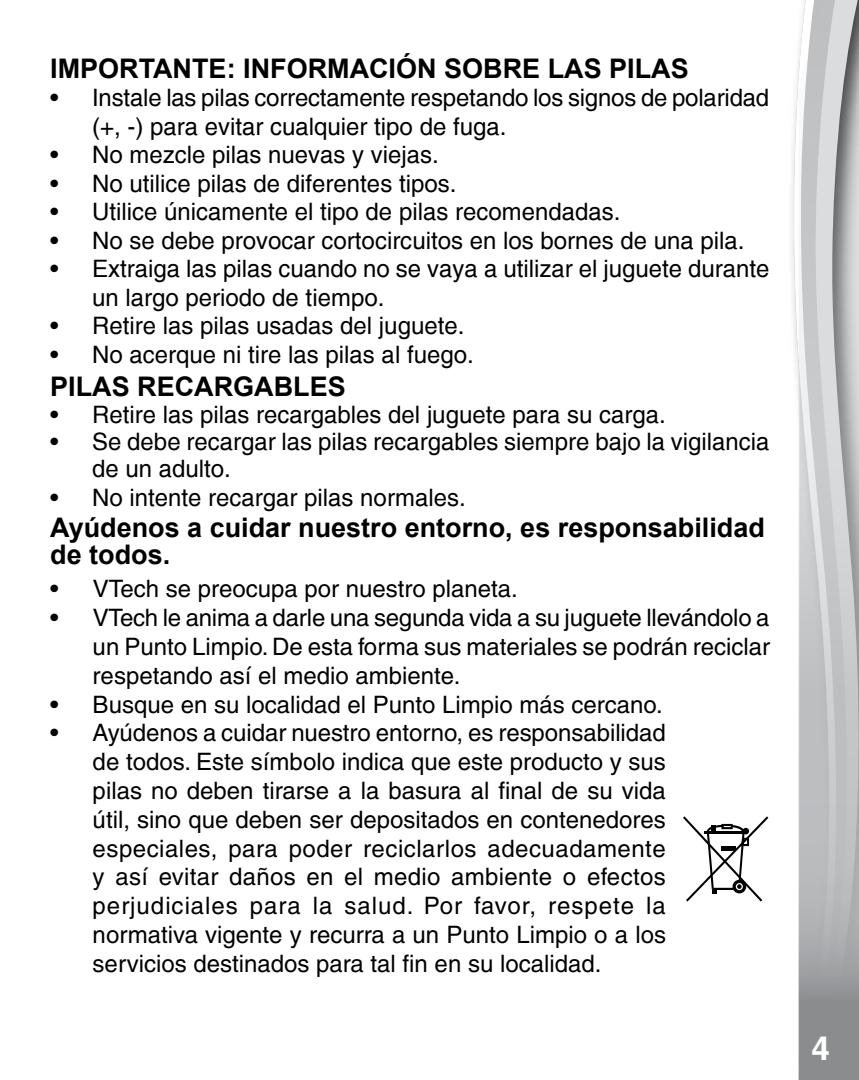
<style>
.page{position:relative;width:859px;height:1080px;background:#fff}
.page>*{position:absolute;margin:0;border:0;box-sizing:border-box;transform-origin:0 0}
.t1{font:700 27px/27px "Arial";color:#000}
.t2{font:500 24px/28.8px "Helvetica";color:#000;text-align:justify}
.t3{font:24px/28.5px "Helvetica";color:#000}
</style>
<div class="page">
<svg style="left:793px;top:55px;width:6px;height:1025px"></svg>
<svg style="left:799px;top:0;width:60px;height:1080px;background:#bdbec0"></svg>
<svg style="left:683px;top:816px;width:85px;height:86px"></svg>
<p class="t1" style="left:50px;top:55px;width:640px">IMPORTANTE: INFORMACIÓN SOBRE LAS PILAS</p>
<p class="t3" style="left:92px;top:84px;width:679px;text-indent:-42px">• Instale las pilas correctamente respetando los signos de polaridad (+, -) para evitar cualquier tipo de fuga.</p>
<p class="t3" style="left:50px;top:141px;width:390px">• No mezcle pilas nuevas y viejas.</p>
<p class="t3" style="left:50px;top:169px;width:408px">• No utilice pilas de diferentes tipos.</p>
<p class="t3" style="left:50px;top:198px;width:572px">• Utilice únicamente el tipo de pilas recomendadas.</p>
<p class="t3" style="left:50px;top:226px;width:696px">• No se debe provocar cortocircuitos en los bornes de una pila.</p>
<p class="t3" style="left:92px;top:255px;width:679px;text-indent:-42px">• Extraiga las pilas cuando no se vaya a utilizar el juguete durante un largo periodo de tiempo.</p>
<p class="t3" style="left:50px;top:312px;width:416px">• Retire las pilas usadas del juguete.</p>
<p class="t3" style="left:50px;top:340px;width:425px">• No acerque ni tire las pilas al fuego.</p>
<p class="t1" style="left:50px;top:374px;width:297px">PILAS RECARGABLES</p>
<p class="t3" style="left:50px;top:401px;width:617px">• Retire las pilas recargables del juguete para su carga.</p>
<p class="t3" style="left:92px;top:429px;width:679px;line-height:27px;text-indent:-42px">• Se debe recargar las pilas recargables siempre bajo la vigilancia de un adulto.</p>
<p class="t3" style="left:50px;top:483px;width:417px">• No intente recargar pilas normales.</p>
<p class="t1" style="left:50px;top:515px;width:716px">Ayúdenos a cuidar nuestro entorno, es responsabilidad de todos.</p>
<p class="t2" style="left:50px;top:574px;width:469px">• VTech se preocupa por nuestro planeta.</p>
<p class="t2" style="left:93px;top:603px;width:679px;text-indent:-42px">• VTech le anima a darle una segunda vida a su juguete llevándolo a un Punto Limpio. De esta forma sus materiales se podrán reciclar respetando así el medio ambiente.</p>
<p class="t2" style="left:50px;top:690px;width:614px">• Busque en su localidad el Punto Limpio más cercano.</p>
<p class="t2" style="left:93px;top:718px;width:575px;text-indent:-43px">• Ayúdenos a cuidar nuestro entorno, es responsabilidad de todos. Este símbolo indica que este producto y sus pilas no deben tirarse a la basura al final de su vida útil, sino que deben ser depositados en contenedores especiales, para poder reciclarlos adecuadamente y así evitar daños en el medio ambiente o efectos perjudiciales para la salud. Por favor, respete la normativa vigente y recurra a un Punto Limpio o a los servicios destinados para tal fin en su localidad.</p>
</div>
